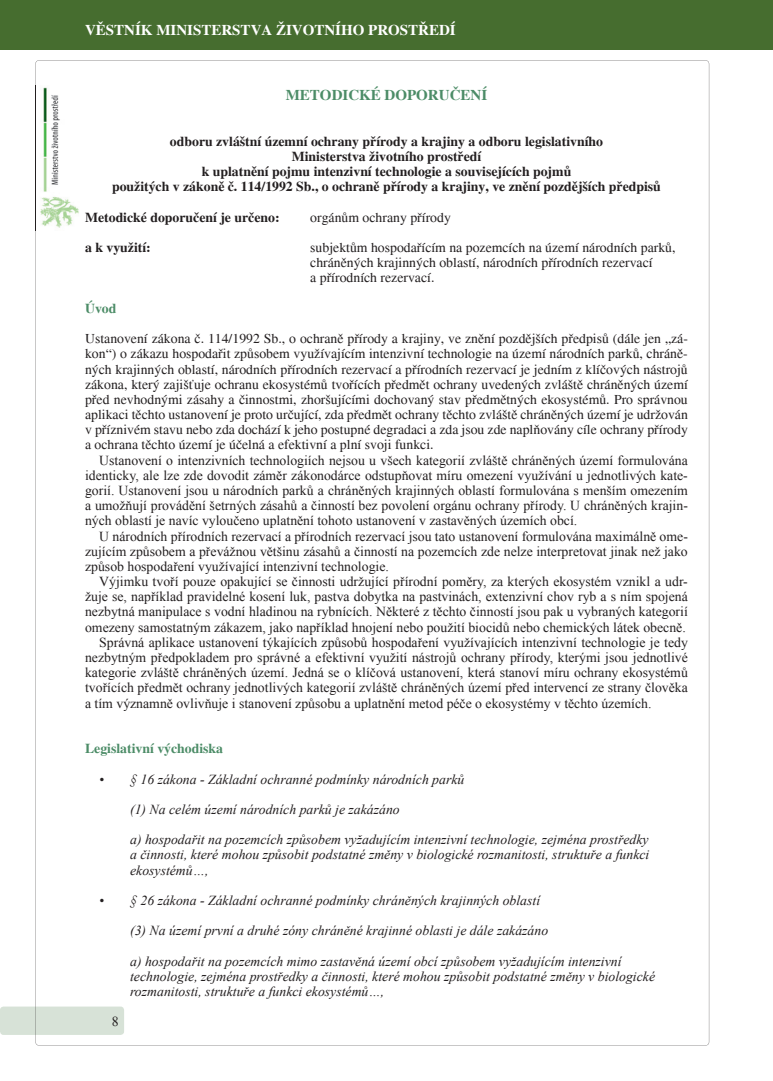
<style>
.page{position:relative;width:773px;height:1081px;background:#fff}
.page>*{position:absolute;margin:0;border:0;box-sizing:border-box;transform-origin:0 0}
.t1{font:700 15px "Times";color:#fff}
.t2{font:700 15px "Times";color:#4c8c67}
.t3{font:13.75px/15.1px "Times New Roman";color:#231f20;text-align:justify}
.t4{font:13.75px/15.1px "Times";color:#231f20}
.t5{font:italic 13.75px/15.1px "Times New Roman";color:#231f20;text-align:justify}
.t6{font:700 13.75px/15.1px "Times";color:#231f20;text-align:center}
.t7{font:700 13.75px "Times";color:#4c8c67}
</style>
<div class="page">
<div style="left:0;top:1006px;width:124px;height:29px;background:#d7e2d7;border-radius:4px"></div>
<div style="left:0;top:0;width:772px;height:50px;background:#466d2f"></div>
<img style="left:35px;top:85px;width:44px;height:145px">
<p class="t1" style="left:85px;top:21px;width:372px">VĚSTNÍK MINISTERSTVA ŽIVOTNÍHO PROSTŘEDÍ</p>
<p class="t2" style="left:286px;top:86px;width:203px">METODICKÉ DOPORUČENÍ</p>
<p class="t6" style="left:112px;top:134px;width:550px">odboru zvláštní územní ochrany přírody a krajiny a odboru legislativního<br>Ministerstva životního prostředí<br>k uplatnění pojmu intenzivní technologie a souvisejících pojmů<br>použitých v zákoně č. 114/1992 Sb., o ochraně přírody a krajiny, ve znění pozdějších předpisů</p>
<p class="t6" style="left:85px;top:210px;width:196px">Metodické doporučení je určeno:</p>
<p class="t4" style="left:310px;top:210px;width:142px">orgánům ochrany přírody</p>
<p class="t6" style="left:85px;top:240px;width:67px">a k využití:</p>
<p class="t4" style="left:310px;top:240px;width:367px">subjektům hospodařícím na pozemcích na území národních parků, chráněných krajinných oblastí, národních přírodních rezervací<br>a přírodních rezervací.</p>
<p class="t7" style="left:85px;top:300px;width:33px">Úvod</p>
<p class="t4" style="left:85px;top:331px;width:604px;text-align:justify">Ustanovení zákona č. 114/1992 Sb., o ochraně přírody a krajiny, ve znění pozdějších předpisů (dále jen „zá&shy;kon“) o zákazu hospodařit způsobem využívajícím intenzivní technologie na území národních parků, chráně&shy;ných krajinných oblastí, národních přírodních rezervací a přírodních rezervací je jedním z klíčových nástrojů zákona, který zajišťuje ochranu ekosystémů tvořících předmět ochrany uvedených zvláště chráněných území před nevhodnými zásahy a činnostmi, zhoršujícími dochovaný stav předmětných ekosystémů. Pro správnou aplikaci těchto ustanovení je proto určující, zda předmět ochrany těchto zvláště chráněných území je udržován v příznivém stavu nebo zda dochází k jeho postupné degradaci a zda jsou zde naplňovány cíle ochrany přírody a ochrana těchto území je účelná a efektivní a plní svoji funkci.</p>
<p class="t3" style="left:85px;top:452px;width:604px;text-indent:14px">Ustanovení o intenzivních technologiích nejsou u všech kategorií zvláště chráněných území formulována identicky, ale lze zde dovodit záměr zákonodárce odstupňovat míru omezení využívání u jednotlivých kate&shy;gorií. Ustanovení jsou u národních parků a chráněných krajinných oblastí formulována s menším omezením a umožňují provádění šetrných zásahů a činností bez povolení orgánu ochrany přírody. U chráněných krajin&shy;ných oblastí je navíc vyloučeno uplatnění tohoto ustanovení v zastavěných územích obcí.</p>
<p class="t3" style="left:85px;top:528px;width:604px;text-indent:14px">U národních přírodních rezervací a přírodních rezervací jsou tato ustanovení formulována maximálně ome&shy;zujícím způsobem a převážnou většinu zásahů a činností na pozemcích zde nelze interpretovat jinak než jako způsob hospodaření využívající intenzivní technologie.</p>
<p class="t3" style="left:99px;top:574px;width:590px">Výjimku tvoří pouze opakující se činnosti udržující přírodní poměry, za kterých ekosystém vznikl a udr-</p>
<p class="t3" style="left:85px;top:589px;width:604px">žuje se, například pravidelné kosení luk, pastva dobytka na pastvinách, extenzivní chov ryb a s ním spojená</p>
<p class="t3" style="left:85px;top:604px;width:604px">nezbytná manipulace s vodní hladinou na rybnících. Některé z těchto činností jsou pak u vybraných kategorií</p>
<p class="t3" style="left:85px;top:619px;width:602px">omezeny samostatným zákazem, jako například hnojení nebo použití biocidů nebo chemických látek obecně.</p>
<p class="t3" style="left:99px;top:634px;width:590px">Správná aplikace ustanovení týkajících způsobů hospodaření využívajících intenzivní technologie je tedy</p>
<p class="t3" style="left:85px;top:649px;width:604px">nezbytným předpokladem pro správné a efektivní využití nástrojů ochrany přírody, kterými jsou jednotlivé</p>
<p class="t3" style="left:85px;top:665px;width:604px">kategorie zvláště chráněných území. Jedná se o klíčová ustanovení, která stanoví míru ochrany ekosystémů</p>
<p class="t3" style="left:85px;top:680px;width:604px">tvořících předmět ochrany jednotlivých kategorií zvláště chráněných území před intervencí ze strany člověka</p>
<p class="t3" style="left:85px;top:695px;width:567px">a tím významně ovlivňuje i stanovení způsobu a uplatnění metod péče o ekosystémy v těchto územích.</p>
<p class="t7" style="left:85px;top:740px;width:139px">Legislativní východiska</p>
<p class="t5" style="left:99px;top:771px;width:366px">• § 16 zákona - Základní ochranné podmínky národních parků</p>
<p class="t5" style="left:130px;top:801px;width:271px">(1) Na celém území národních parků je zakázáno</p>
<p class="t5" style="left:130px;top:832px;width:520px">a) hospodařit na pozemcích způsobem vyžadujícím intenzivní technologie, zejména prostředky a činnosti, které mohou způsobit podstatné změny v biologické rozmanitosti, struktuře a funkci ekosystémů…,</p>
<p class="t5" style="left:99px;top:892px;width:442px">• § 26 zákona - Základní ochranné podmínky chráněných krajinných oblastí</p>
<p class="t5" style="left:130px;top:923px;width:419px">(3) Na území první a druhé zóny chráněné krajinné oblasti je dále zakázáno</p>
<p class="t5" style="left:130px;top:953px;width:526px;text-align:left">a) hospodařit na pozemcích mimo zastavěná území obcí způsobem vyžadujícím intenzivní technologie, zejména prostředky a činnosti, které mohou způsobit podstatné změny v biologické rozmanitosti, struktuře a funkci ekosystémů…,</p>
<p class="t3" style="left:102px;top:1013px;width:18px">88</p>
</div>
